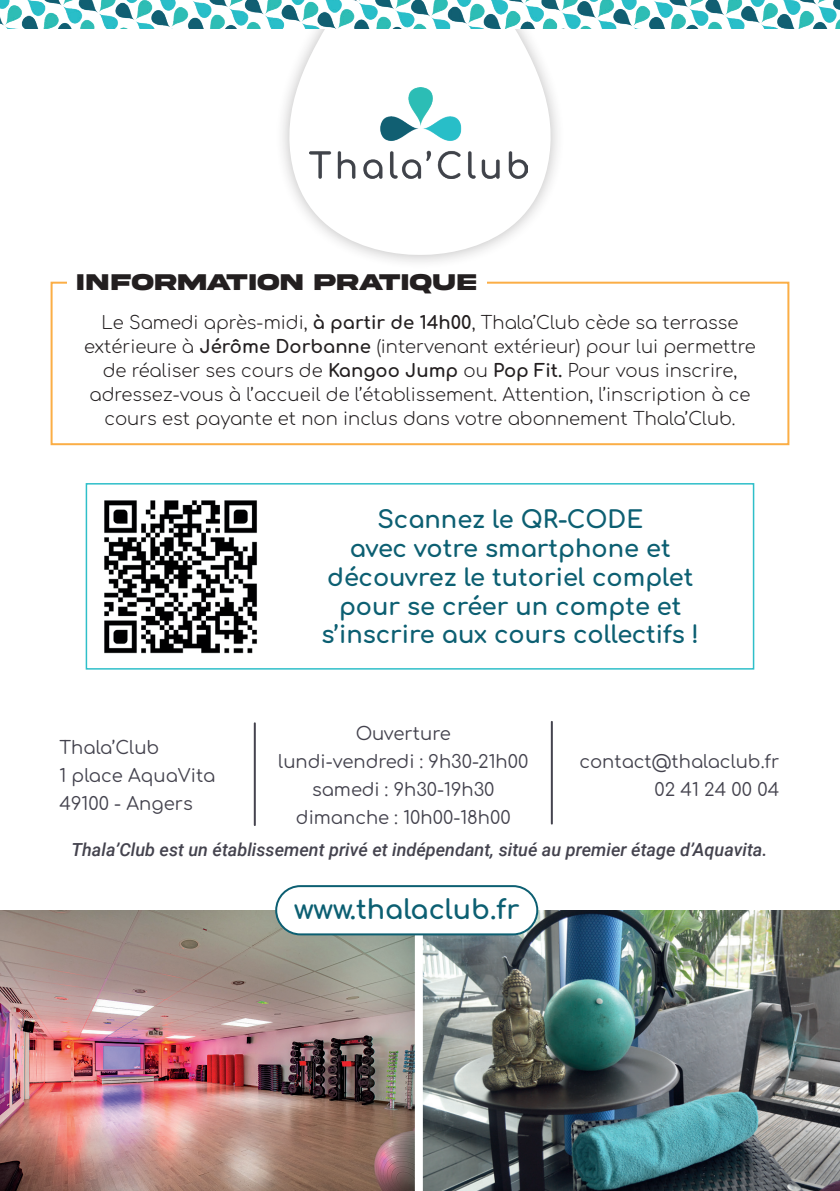
<style>
.page{position:relative;width:840px;height:1191px;background:#fff}
.page>*{position:absolute;margin:0;border:0;box-sizing:border-box;transform-origin:0 0}
.t1{font:26.8px "Comfortaa";color:#0c5f72}
.t2{font:24px/28.8px "Comfortaa";color:#0c5f72;text-align:center}
.t3{font:700 24px "Akira Expanded Super";letter-spacing:.055em;color:#231f20}
.t4{font:18px/24px "Comfortaa";color:#231f20;text-align:center}
.t5{font:18px/28px "Comfortaa";color:#44434e}
.t6{font:italic 500 18px "Roboto";color:#44434e}
</style>
<div class="page">
<div style="left:51px;top:282px;width:738px;height:163px;border:2px solid #fbae46"></div>
<div style="left:67px;top:265px;width:419px;height:34px;background:#fff"></div>
<img style="left:0;top:910px;width:839px;height:281px">
<svg style="left:282px;top:28px;width:275px;height:232px"></svg>
<div style="left:414px;top:910px;width:8px;height:281px;background:#fff"></div>
<hr style="left:254px;top:723px;width:2px;height:102px;background:#44434e">
<hr style="left:550px;top:722px;width:2px;height:101px;background:#44434e">
<div style="left:276px;top:886px;width:261px;height:48px;background:#fff;border-radius:24px"></div>
<div style="left:275px;top:885px;width:263px;height:50px;border:2px solid #0c5f72;border-radius:24px"></div>
<div style="left:86px;top:483px;width:667px;height:186px;border:2px solid #2ebfc9"></div>
<img style="left:104px;top:500px;width:153px;height:154px">
<img style="left:0;top:0;width:839px;height:28px">
<img style="left:310px;top:88px;width:217px;height:91px">
<h2 class="t3" style="left:77px;top:271px;width:400px">INFORMATION PRATIQUE</h2>
<p class="t4" style="left:84px;top:308px;width:673px">Le Samedi après-midi, à partir de 14h00, Thala’Club cède sa terrasse extérieure à Jérôme Dorbanne (intervenant extérieur) pour lui permettre de réaliser ses cours de Kangoo Jump ou Pop Fit. Pour vous inscrire, adressez-vous à l’accueil de l’établissement. Attention, l’inscription à ce cours est payante et non inclus dans votre abonnement Thala’Club.</p>
<p class="t5" style="left:59px;top:731px;width:157px">Thala’Club<br>1 place AquaVita<br>49100 - Angers</p>
<h2 class="t2" style="left:321px;top:502px;width:378px">Scannez le QR-CODE<br>avec votre smartphone et découvrez le tutoriel complet pour se créer un compte et s’inscrire aux cours collectifs !</h2>
<p class="t5" style="left:278px;top:717px;width:251px;text-align:center">Ouverture<br>lundi-vendredi : 9h30-21h00 samedi : 9h30-19h30 dimanche : 10h00-18h00</p>
<p class="t5" style="left:579px;top:745px;width:201px;text-align:right">contact@thalaclub.fr<br>02 41 24 00 04</p>
<p class="t6" style="left:71px;top:837px;width:697px">Thala’Club est un établissement privé et indépendant, situé au premier étage d’Aquavita.</p>
<h1 class="t1" style="left:294px;top:885px;width:227px">www.thalaclub.fr</h1>
</div>
